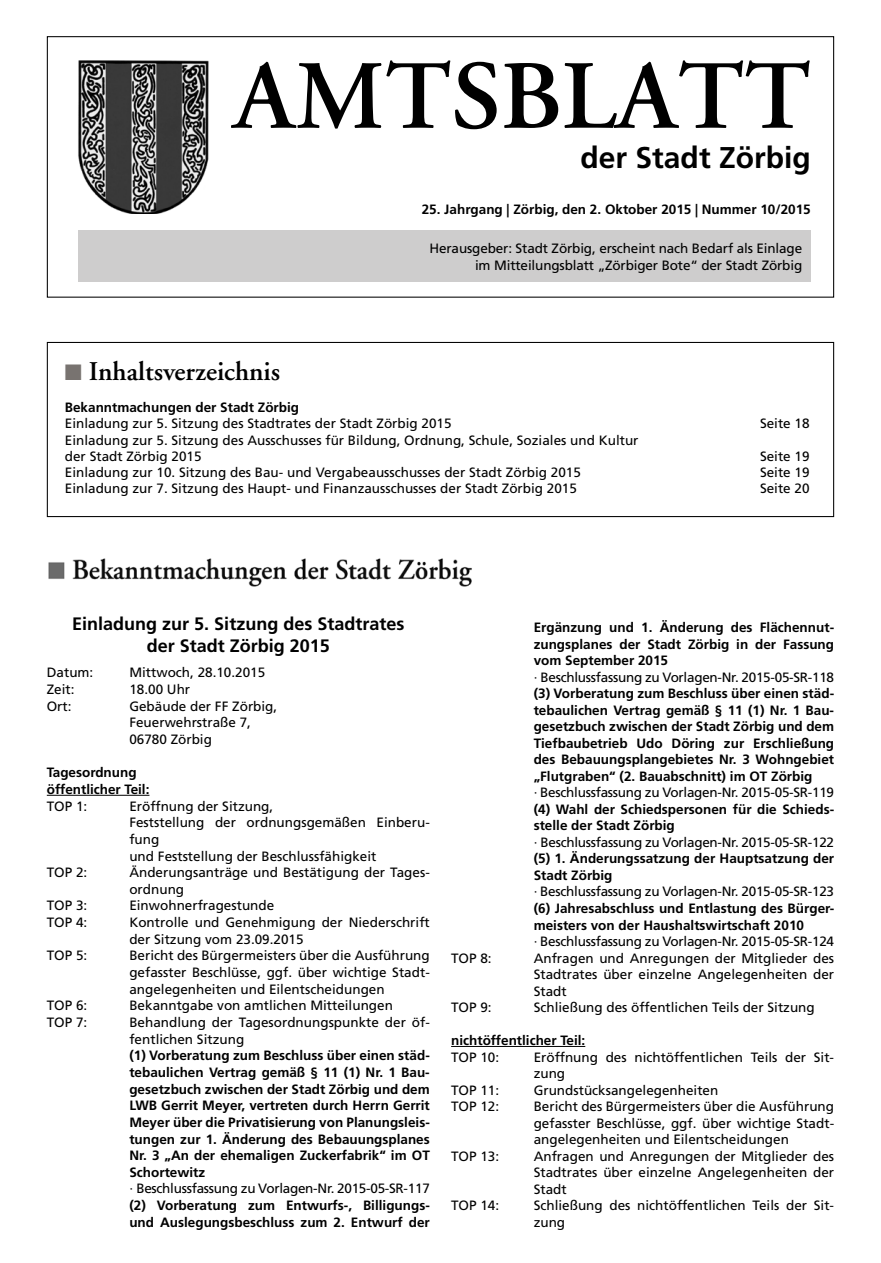
<style>
.page{position:relative;width:881px;height:1263px;background:#fff}
.page>*{position:absolute;margin:0;border:0;box-sizing:border-box;transform-origin:0 0}
.t1{font:600 97.5px "Adobe Garamond LT";color:#000}
.t2{font:700 30px "Frutiger LT";color:#000}
.t3{font:600 27px "Adobe Garamond LT";color:#000}
.t4{font:700 18px/22px "Frutiger LT";color:#000;text-align:center}
.t5{font:13.5px/16.6px "Frutiger LT";color:#000}
.t6{font:700 13.5px/16.5px "Frutiger LT";color:#000}
.t7{font:13.5px "Frutiger LT";letter-spacing:-.02em;color:#000}
.s1{color:#787370}
</style>
<div class="page">
<div style="left:47px;top:36px;width:786px;height:262px;border:1px solid #000"></div>
<img style="left:78px;top:60px;width:131px;height:154px">
<div style="left:78px;top:231px;width:732px;height:51px;background:#cecdcd"></div>
<div style="left:47px;top:342px;width:786px;height:175px;border:1px solid #000"></div>
<hr style="left:47px;top:795px;width:102px;height:1px;background:#000">
<img style="left:48px;top:558px;width:424px;height:29px">
<hr style="left:451px;top:1046px;width:134px;height:1px;background:#000">
<h1 class="t1" style="left:234px;top:39px;width:578px">AMTSBLATT</h1>
<h2 class="t2" style="left:580px;top:140px;width:232px">der Stadt Zörbig</h2>
<p class="t6" style="left:421px;top:201px;width:390px">25. Jahrgang | Zörbig, den 2. Oktober 2015 | Nummer 10/2015</p>
<p class="t5" style="left:429px;top:240px;width:374px;text-align:right">Herausgeber: Stadt Zörbig, erscheint nach Bedarf als Einlage im Mitteilungsblatt „Zörbiger Bote“ der Stadt Zörbig</p>
<h3 class="t3" style="left:65px;top:355px;width:217px"><span class="s1">■</span> Inhaltsverzeichnis</h3>
<p class="t6" style="left:65px;top:399px;width:236px">Bekanntmachungen der Stadt Zörbig</p>
<p class="t5" style="left:65px;top:415px;width:388px">Einladung zur 5. Sitzung des Stadtrates der Stadt Zörbig 2015</p>
<p class="t5" style="left:759px;top:415px;width:51px">Seite 18</p>
<p class="t5" style="left:65px;top:432px;width:575px;line-height:16.2px">Einladung zur 5. Sitzung des Ausschusses für Bildung, Ordnung, Schule, Soziales und Kultur der Stadt Zörbig 2015</p>
<p class="t5" style="left:759px;top:448px;width:51px">Seite 19</p>
<p class="t5" style="left:65px;top:464px;width:517px">Einladung zur 10. Sitzung des Bau- und Vergabeausschusses der Stadt Zörbig 2015</p>
<p class="t5" style="left:759px;top:464px;width:51px">Seite 19</p>
<p class="t5" style="left:65px;top:480px;width:513px">Einladung zur 7. Sitzung des Haupt- und Finanzausschusses der Stadt Zörbig 2015</p>
<p class="t5" style="left:759px;top:480px;width:51px">Seite 20</p>
<h3 class="t4" style="left:72px;top:613px;width:334px">Einladung zur 5. Sitzung des Stadtrates der Stadt Zörbig 2015</h3>
<p class="t5" style="left:47px;top:664px;width:48px">Datum:</p>
<p class="t5" style="left:129px;top:664px;width:137px">Mittwoch, 28.10.2015</p>
<p class="t5" style="left:47px;top:681px;width:29px">Zeit:</p>
<p class="t5" style="left:129px;top:681px;width:62px">18.00 Uhr</p>
<p class="t5" style="left:47px;top:698px;width:26px">Ort:</p>
<p class="t5" style="left:129px;top:698px;width:149px">Gebäude der FF Zörbig,<br>Feuerwehrstraße 7,<br>06780 Zörbig</p>
<p class="t6" style="left:47px;top:764px;width:104px">Tagesordnung öffentlicher Teil:</p>
<p class="t5" style="left:47px;top:798px;width:42px">TOP 1:</p>
<p class="t5" style="left:129px;top:798px;width:302px">Eröffnung der Sitzung,<br>Feststellung der ordnungsgemäßen Einberu&shy;fung<br>und Feststellung der Beschlussfähigkeit</p>
<p class="t5" style="left:47px;top:864px;width:42px">TOP 2:</p>
<p class="t5" style="left:129px;top:864px;width:302px">Änderungsanträge und Bestätigung der Tages&shy;ordnung</p>
<p class="t5" style="left:47px;top:897px;width:42px">TOP 3:</p>
<p class="t5" style="left:129px;top:897px;width:146px">Einwohnerfragestunde</p>
<p class="t5" style="left:47px;top:914px;width:42px">TOP 4:</p>
<p class="t5" style="left:129px;top:914px;width:302px">Kontrolle und Genehmigung der Niederschrift der Sitzung vom 23.09.2015</p>
<p class="t5" style="left:47px;top:947px;width:42px">TOP 5:</p>
<p class="t5" style="left:129px;top:947px;width:302px;text-align:justify">Bericht des Bürgermeisters über die Ausführung gefasster Beschlüsse, ggf. über wichtige Stadt&shy;angelegenheiten und Eilentscheidungen</p>
<p class="t5" style="left:47px;top:997px;width:42px">TOP 6:</p>
<p class="t5" style="left:129px;top:997px;width:265px">Bekanntgabe von amtlichen Mitteilungen</p>
<p class="t5" style="left:47px;top:1014px;width:42px">TOP 7:</p>
<p class="t5" style="left:129px;top:1014px;width:302px">Behandlung der Tagesordnungspunkte der öf&shy;fentlichen Sitzung</p>
<p class="t6" style="left:129px;top:1047px;width:302px;text-align:justify">(1) Vorberatung zum Beschluss über einen städ&shy;tebaulichen Vertrag gemäß § 11 (1) Nr. 1 Bau&shy;gesetzbuch zwischen der Stadt Zörbig und dem LWB Gerrit Meyer, vertreten durch Herrn Gerrit Meyer über die Privatisierung von Planungsleis&shy;tungen zur 1. Änderung des Bebauungsplanes Nr. 3 „An der ehemaligen Zuckerfabrik“ im OT Schortewitz</p>
<p class="t7" style="left:129px;top:1181px;width:302px">· Beschlussfassung zu Vorlagen-Nr. 2015-05-SR-117</p>
<p class="t6" style="left:129px;top:1197px;width:302px">(2) Vorberatung zum Entwurfs-, Billigungs&shy;und Auslegungsbeschluss zum 2. Entwurf der</p>
<p class="t6" style="left:533px;top:619px;width:302px;text-align:justify">Ergänzung und 1. Änderung des Flächennut&shy;zungsplanes der Stadt Zörbig in der Fassung vom September 2015</p>
<p class="t7" style="left:533px;top:669px;width:302px">· Beschlussfassung zu Vorlagen-Nr. 2015-05-SR-118</p>
<p class="t6" style="left:533px;top:685px;width:302px;text-align:justify">(3) Vorberatung zum Beschluss über einen städ&shy;tebaulichen Vertrag gemäß § 11 (1) Nr. 1 Bau&shy;gesetzbuch zwischen der Stadt Zörbig und dem Tiefbaubetrieb Udo Döring zur Erschließung des Bebauungsplangebietes Nr. 3 Wohngebiet „Flutgraben“ (2. Bauabschnitt) im OT Zörbig</p>
<p class="t7" style="left:533px;top:785px;width:302px">· Beschlussfassung zu Vorlagen-Nr. 2015-05-SR-119</p>
<p class="t6" style="left:533px;top:801px;width:302px">(4) Wahl der Schiedspersonen für die Schieds&shy;stelle der Stadt Zörbig</p>
<p class="t7" style="left:533px;top:834px;width:302px">· Beschlussfassung zu Vorlagen-Nr. 2015-05-SR-122</p>
<p class="t6" style="left:533px;top:850px;width:302px">(5) 1. Änderungssatzung der Hauptsatzung der<br>Stadt Zörbig</p>
<p class="t7" style="left:533px;top:884px;width:302px">· Beschlussfassung zu Vorlagen-Nr. 2015-05-SR-123</p>
<p class="t6" style="left:533px;top:900px;width:302px">(6) Jahresabschluss und Entlastung des Bürger&shy;meisters von der Haushaltswirtschaft 2010</p>
<p class="t7" style="left:533px;top:933px;width:302px">· Beschlussfassung zu Vorlagen-Nr. 2015-05-SR-124</p>
<p class="t5" style="left:451px;top:950px;width:42px">TOP 8:</p>
<p class="t5" style="left:533px;top:950px;width:302px;text-align:justify">Anfragen und Anregungen der Mitglieder des Stadtrates über einzelne Angelegenheiten der Stadt</p>
<p class="t5" style="left:451px;top:999px;width:42px">TOP 9:</p>
<p class="t5" style="left:533px;top:999px;width:282px">Schließung des öffentlichen Teils der Sitzung</p>
<p class="t6" style="left:451px;top:1032px;width:136px">nichtöffentlicher Teil:</p>
<p class="t5" style="left:451px;top:1049px;width:50px">TOP 10:</p>
<p class="t5" style="left:533px;top:1049px;width:302px">Eröffnung des nichtöffentlichen Teils der Sit&shy;zung</p>
<p class="t5" style="left:451px;top:1082px;width:50px">TOP 11:</p>
<p class="t5" style="left:533px;top:1082px;width:186px">Grundstücksangelegenheiten</p>
<p class="t5" style="left:451px;top:1098px;width:50px">TOP 12:</p>
<p class="t5" style="left:533px;top:1098px;width:302px;text-align:justify">Bericht des Bürgermeisters über die Ausführung gefasster Beschlüsse, ggf. über wichtige Stadt&shy;angelegenheiten und Eilentscheidungen</p>
<p class="t5" style="left:451px;top:1148px;width:50px">TOP 13:</p>
<p class="t5" style="left:533px;top:1148px;width:302px;text-align:justify">Anfragen und Anregungen der Mitglieder des Stadtrates über einzelne Angelegenheiten der Stadt</p>
<p class="t5" style="left:451px;top:1197px;width:50px">TOP 14:</p>
<p class="t5" style="left:533px;top:1197px;width:302px">Schließung des nichtöffentlichen Teils der Sit&shy;zung</p>
</div>
